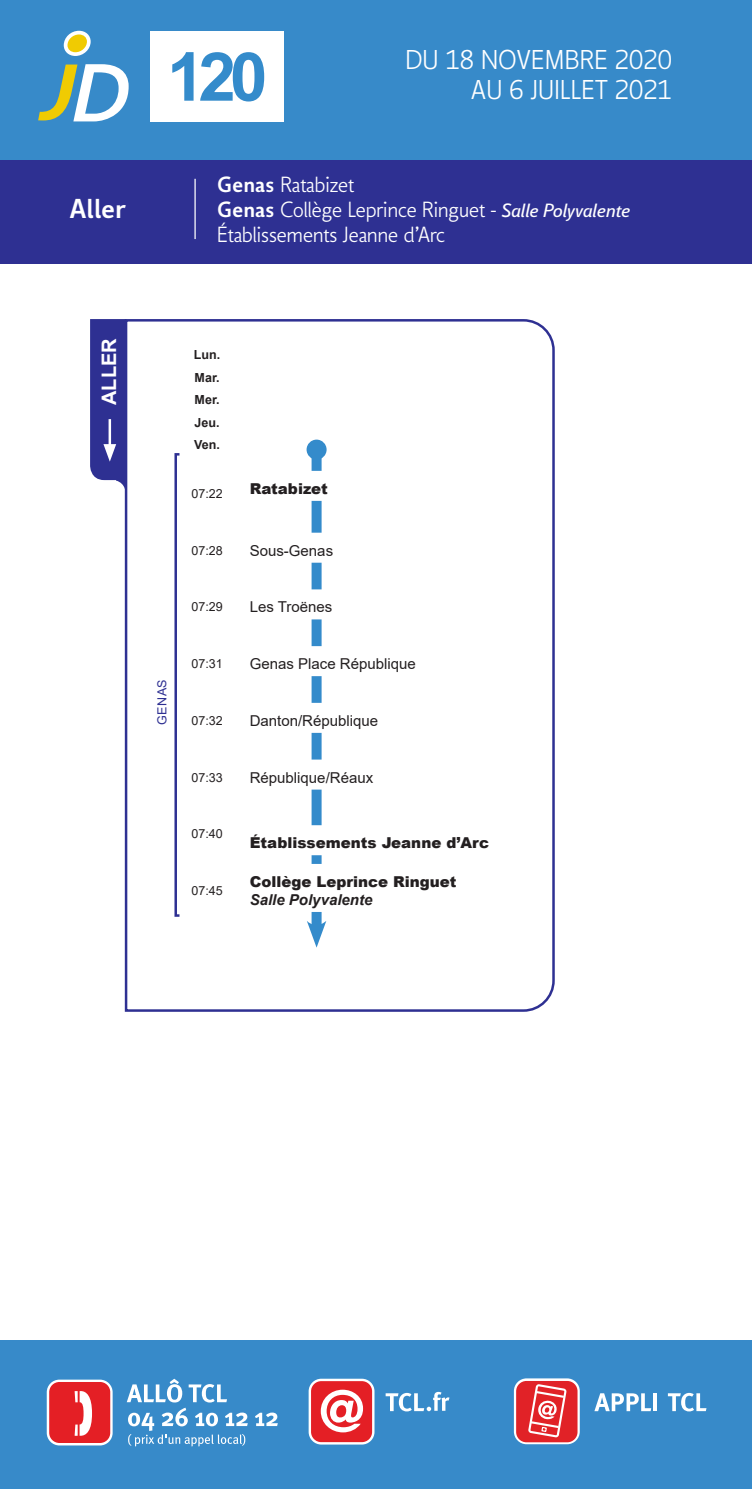
<style>
.page{position:relative;width:752px;height:1489px;background:#fff}
.page>*{position:absolute;margin:0;border:0;box-sizing:border-box;transform-origin:0 0}
.t1{font:700 67.5px "Arial";color:#348bcb}
.t2{font:700 25px "TCL";color:#fff}
.t3{font:300 24.75px/29.8px "TCL";letter-spacing:.01em;color:#fff;text-align:right}
.t4{font:300 20px/25px "TCL";color:#fff}
.t5{font:700 20px "Arial";color:#fff}
.t6{font:15px "Arial";color:#231f20}
.t7{font:900 15px "Arial";color:#231f20}
.t8{font:italic 700 15px "Arial";color:#231f20}
.t9{font:12.5px "Arial";color:#231f20}
.t10{font:700 12.5px/22.5px "Arial";color:#231f20;text-align:justify}
.t11{font:12.5px "Arial";letter-spacing:.035em;color:#2e3092}
.s1{font-weight:700}
.s2{font-weight:400;font-style:italic;font-size:17.5px}
</style>
<div class="page">
<svg style="left:90px;top:319px;width:33px;height:166px;background:#3c3e99"></svg>
<div style="left:0;top:0;width:751px;height:161px;background:#378ac9"></div>
<div style="left:0;top:1339px;width:751px;height:149px;background:#378ac9"></div>
<svg style="left:64px;top:31px;width:27px;height:25px"></svg>
<svg style="left:38px;top:64px;width:91px;height:57px"></svg>
<svg style="left:47px;top:1379px;width:66px;height:66px"></svg>
<svg style="left:255px;top:1412px;width:23px;height:13px"></svg>
<svg style="left:127px;top:1378px;width:121px;height:68px"></svg>
<div style="left:49px;top:1381px;width:61px;height:61px;background:#e41f25;border-radius:10px"></div>
<svg style="left:49px;top:1381px;width:61px;height:54px"></svg>
<svg style="left:308px;top:1378px;width:66px;height:66px"></svg>
<svg style="left:513px;top:1378px;width:66px;height:65px"></svg>
<div style="left:311px;top:1380px;width:61px;height:61px;background:#e41f25;border-radius:10px"></div>
<svg style="left:311px;top:1380px;width:59px;height:52px"></svg>
<div style="left:516px;top:1380px;width:61px;height:62px;background:#e12227;border-radius:10px"></div>
<svg style="left:594px;top:1393px;width:57px;height:17px"></svg>
<hr style="left:653px;top:1393px;width:3px;height:17px;background:#fff">
<svg style="left:667px;top:1392px;width:39px;height:19px"></svg>
<svg style="left:528px;top:1384px;width:38px;height:53px"></svg>
<svg style="left:385px;top:1391px;width:64px;height:20px"></svg>
<div style="left:151px;top:31px;width:132px;height:90px;background:#fff"></div>
<div style="left:0;top:161px;width:751px;height:103px;background:#2e3092"></div>
<hr style="left:194px;top:179px;width:2px;height:60px;background:#fff">
<svg style="left:123px;top:319px;width:432px;height:693px"></svg>
<div style="left:174px;top:453px;width:7px;height:463px;border:2px solid #2e3092"></div>
<p class="t2" style="left:70px;top:193px;width:57px">Aller</p>
<h1 class="t1" style="left:167px;top:29px;width:102px">120</h1>
<p class="t3" style="left:399px;top:43px;width:264px">DU 2 SEPTEMBRE 2019</p>
<p class="t3" style="left:405px;top:44px;width:268px">DU 18 NOVEMBRE 2020<br>AU 6 JUILLET 2021</p>
<p class="t3" style="left:461px;top:73px;width:202px">AU 4 JUIL ET 2020</p>
<p class="t4" style="left:217px;top:172px;width:415px"><span class="s1">Genas</span> Ratabizet<br><span class="s1">Genas</span> Collège Leprince Ringuet - <span class="s2">Salle Polyvalente<br></span>Établissements Jeanne d’Arc</p>
<p class="t5" style="left:95px;top:405px;width:68px;rotate:-90deg">ALLER</p>
<p class="t11" style="left:153px;top:724px;width:47px;rotate:-90deg">GENAS</p>
<p class="t10" style="left:194px;top:343px;width:28px">Lun.<br>Mar.<br>Mer.<br>Jeu.<br>Ven.</p>
<p class="t9" style="left:191px;top:485px;width:33px">07:22</p>
<p class="t7" style="left:249px;top:477px;width:80px">Ratabizet</p>
<p class="t9" style="left:191px;top:541px;width:33px">07:28</p>
<p class="t6" style="left:249px;top:540px;width:85px">Sous-Genas</p>
<p class="t9" style="left:191px;top:598px;width:33px">07:29</p>
<p class="t6" style="left:249px;top:596px;width:84px">Les Troënes</p>
<p class="t9" style="left:191px;top:655px;width:33px">07:31</p>
<p class="t6" style="left:249px;top:653px;width:167px">Genas Place République</p>
<p class="t9" style="left:191px;top:711px;width:33px">07:32</p>
<p class="t6" style="left:249px;top:710px;width:130px">Danton/République</p>
<p class="t9" style="left:191px;top:768px;width:33px">07:33</p>
<p class="t6" style="left:249px;top:766px;width:125px">République/Réaux</p>
<p class="t9" style="left:191px;top:825px;width:33px">07:40</p>
<p class="t9" style="left:191px;top:882px;width:33px">07:45</p>
<p class="t7" style="left:249px;top:831px;width:241px">Établissements Jeanne d’Arc</p>
<p class="t7" style="left:249px;top:870px;width:208px">Collège Leprince Ringuet</p>
<p class="t8" style="left:249px;top:889px;width:124px">Salle Polyvalente</p>
</div>
